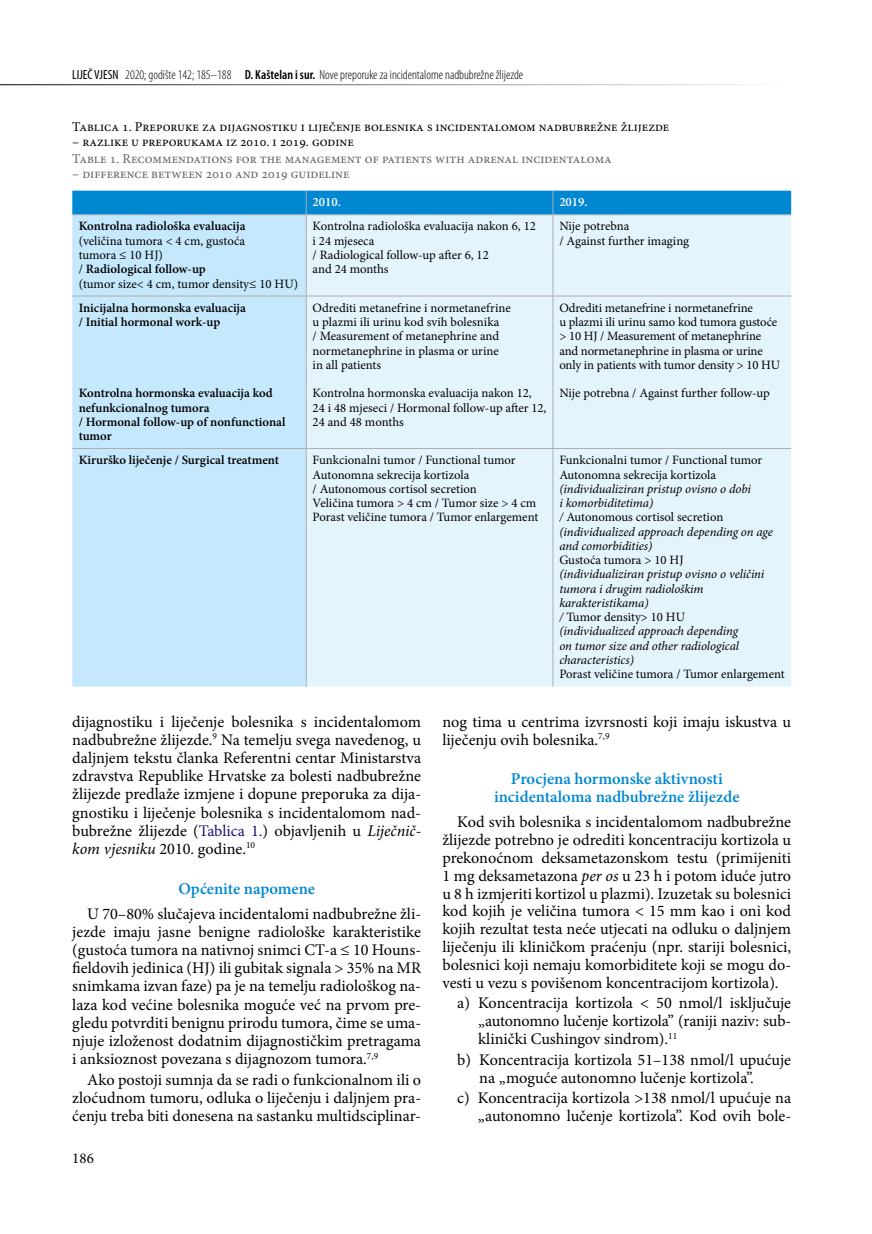
<style>
.page{position:relative;width:872px;height:1234px;background:#fff}
.page>*{position:absolute;margin:0;border:0;box-sizing:border-box;transform-origin:0 0}
.t1{font:600 16.5px/18px "Minion Pro";color:#0087d1;text-align:center}
.t2{font:16.2px/18.1px "Minion Pro";color:#000;text-align:justify}
.t3{font:15px "Minion Pro";color:#000}
.t4{font:13.5px "Minion Pro";color:#000}
.t5{font:13.5px "Minion Pro";color:#646365}
.t6{font:300 condensed 13.2px "Myriad Pro";color:#000}
.t7{font:12.75px/14.2px "Minion Pro";letter-spacing:-.01em;color:#000}
.t8{font:italic 12.75px/14.2px "Minion Pro";letter-spacing:-.01em;color:#000}
.t9{font:600 12.75px/14.2px "Minion Pro";color:#000}
.t10{font:12.75px/14.2px "Minion Pro";letter-spacing:-.04em;color:#000}
.t11{font:600 12.75px "Minion Pro";color:#fff}
.s1{font-weight:400}
.s2{font-weight:600}
.s3{font-style:normal}
.s4{color:#231177}
.s5{font-style:italic}
</style>
<div class="page">
<hr style="left:0;top:84px;width:791px;height:1px;background:#000">
<div style="left:72px;top:215px;width:234px;height:471px;background:#c6e8fc"></div>
<div style="left:307px;top:215px;width:484px;height:471px;background:#e4f4fd"></div>
<div style="left:72px;top:190px;width:719px;height:24px;background:#0087d1"></div>
<hr style="left:72px;top:214px;width:234px;height:1px;background:#adaeb1">
<hr style="left:306px;top:214px;width:247px;height:1px;background:#adaeb1">
<hr style="left:306px;top:215px;width:1px;height:80px;background:#adaeb1">
<hr style="left:553px;top:214px;width:238px;height:1px;background:#adaeb1">
<hr style="left:552px;top:215px;width:1px;height:80px;background:#adaeb1">
<hr style="left:72px;top:295px;width:234px;height:1px;background:#adaeb1">
<hr style="left:306px;top:295px;width:247px;height:1px;background:#adaeb1">
<hr style="left:306px;top:296px;width:1px;height:152px;background:#adaeb1">
<hr style="left:553px;top:295px;width:238px;height:1px;background:#adaeb1">
<hr style="left:552px;top:296px;width:1px;height:152px;background:#adaeb1">
<hr style="left:72px;top:448px;width:234px;height:1px;background:#adaeb1">
<hr style="left:306px;top:448px;width:247px;height:1px;background:#adaeb1">
<hr style="left:306px;top:449px;width:1px;height:237px;background:#adaeb1">
<hr style="left:553px;top:448px;width:238px;height:1px;background:#adaeb1">
<hr style="left:552px;top:449px;width:1px;height:237px;background:#adaeb1">
<p class="t6" style="left:72px;top:67px;width:452px"><span class="s1">LIJEČ VJESN</span> 2020; godište 142; 185–188 <span class="s2">D. Kaštelan i sur.</span> Nove preporuke za incidentalome nadbubrežne žlijezde</p>
<p class="t4" style="left:72px;top:118px;width:598px">Tablica 1. Preporuke za dijagnostiku i liječenje bolesnika s incidentalomom nadbubrežne žlijezde</p>
<p class="t4" style="left:72px;top:133px;width:283px">– razlike u preporukama iz 2010. i 2019. godine</p>
<p class="t5" style="left:72px;top:150px;width:541px">Table 1. Recommendations for the management of patients with adrenal incidentaloma</p>
<p class="t5" style="left:72px;top:165px;width:279px">– difference between 2010 and 2019 guideline</p>
<p class="t11" style="left:313px;top:193px;width:30px">2010.</p>
<p class="t11" style="left:559px;top:193px;width:30px">2019.</p>
<p class="t9" style="left:79px;top:219px;width:168px">Kontrolna radiološka evaluacija</p>
<p class="t7" style="left:79px;top:233px;width:221px">(veličina tumora &lt; 4 cm, gustoća<br>tumora ≤ 10 HJ)<br>/ <span class="s2">Radiological follow-up<br></span>(tumor size&lt; 4 cm, tumor density≤ 10 HU)</p>
<p class="t7" style="left:313px;top:219px;width:225px">Kontrolna radiološka evaluacija nakon 6, 12 i 24 mjeseca<br>/ Radiological follow-up after 6, 12<br>and 24 months</p>
<p class="t7" style="left:559px;top:219px;width:131px">Nije potrebna<br>/ Against further imaging</p>
<p class="t9" style="left:79px;top:300px;width:169px">Inicijalna hormonska evaluacija / Initial hormonal work-up</p>
<p class="t9" style="left:79px;top:386px;width:208px">Kontrolna hormonska evaluacija kod nefunkcionalnog tumora<br>/ Hormonal follow-up of nonfunctional tumor</p>
<p class="t7" style="left:313px;top:300px;width:200px">Odrediti metanefrine i normetanefrine u plazmi ili urinu kod svih bolesnika<br>/ Measurement of metanephrine and normetanephrine in plasma or urine in all patients</p>
<p class="t7" style="left:313px;top:386px;width:235px">Kontrolna hormonska evaluacija nakon 12,<br>24 i 48 mjeseci / Hormonal follow-up after 12,<br>24 and 48 months</p>
<p class="t7" style="left:559px;top:300px;width:222px">Odrediti metanefrine i normetanefrine<br>u plazmi ili urinu samo kod tumora gustoće &gt; 10 HJ / Measurement of metanephrine and normetanephrine in plasma or urine only in patients with tumor density &gt; 10 HU</p>
<p class="t7" style="left:559px;top:386px;width:212px">Nije potrebna / Against further follow-up</p>
<p class="t9" style="left:79px;top:453px;width:202px">Kirurško liječenje / Surgical treatment</p>
<p class="t10" style="left:313px;top:453px;width:227px">Funkcionalni tumor / Functional tumor Autonomna sekrecija kortizola<br>/ Autonomous cortisol secretion<br>Veličina tumora &gt; 4 cm / Tumor size &gt; 4 cm Porast veličine tumora / Tumor enlargement</p>
<p class="t7" style="left:559px;top:453px;width:204px">Funkcionalni tumor / Functional tumor<br>Autonomna sekrecija kortizola</p>
<p class="t8" style="left:559px;top:481px;width:215px">(individualiziran pristup ovisno o dobi<br>i komorbiditetima)<br>/ <span class="s3">Autonomous cortisol secretion </span>(individualized approach depending on age and comorbidities)</p>
<p class="t7" style="left:559px;top:553px;width:126px">Gustoća tumora &gt; 10 HJ</p>
<p class="t8" style="left:559px;top:567px;width:206px">(individualiziran pristup ovisno o veličini tumora i drugim radiološkim karakteristikama)<br>/ <span class="s3">Tumor density&gt; 10 HU<br></span>(individualized approach depending<br>on tumor size and other radiological characteristics)</p>
<p class="t7" style="left:559px;top:667px;width:227px">Porast veličine tumora / Tumor enlargement</p>
<p class="t2" style="left:72px;top:712px;width:350px">dijagnostiku i liječenje bolesnika s incidentalomom nadbubrežne žlijezde.<sup>9</sup> Na temelju svega navedenog, u daljnjem tekstu članka Referentni centar Ministarstva zdravstva Republike Hrvatske za bolesti nadbubrežne žlijezde predlaže izmjene i dopune preporuka za dija&shy;gnostiku i liječenje bolesnika s incidentalomom nad&shy;bubrežne žlijezde (<span class="s4">Tablica 1.</span>) objavljenih u <span class="s5">Liječnič&shy;kom vjesniku</span> 2010. godine.<sup>10</sup></p>
<p class="t1" style="left:178px;top:879px;width:138px">Općenite napomene</p>
<p class="t2" style="left:72px;top:904px;width:350px;text-indent:15px">U 70–80% slučajeva incidentalomi nadbubrežne žli&shy;jezde imaju jasne benigne radiološke karakteristike (gustoća tumora na nativnoj snimci CT-a ≤ 10 Houns&shy;fieldovih jedinica (HJ) ili gubitak signala &gt; 35% na MR snimkama izvan faze) pa je na temelju radiološkog na&shy;laza kod većine bolesnika moguće već na prvom pre&shy;gledu potvrditi benignu prirodu tumora, čime se uma&shy;njuje izloženost dodatnim dijagnostičkim pretragama i anksioznost povezana s dijagnozom tumora.<sup>7,9</sup></p>
<p class="t2" style="left:72px;top:1070px;width:350px;text-indent:15px">Ako postoji sumnja da se radi o funkcionalnom ili o zloćudnom tumoru, odluka o liječenju i daljnjem pra&shy;ćenju treba biti donesena na sastanku multidsciplinar-</p>
<p class="t3" style="left:72px;top:1147px;width:23px">186</p>
<p class="t2" style="left:442px;top:712px;width:350px">nog tima u centrima izvrsnosti koji imaju iskustva u liječenju ovih bolesnika.<sup>7,9</sup></p>
<p class="t1" style="left:494px;top:769px;width:247px">Procjena hormonske aktivnosti incidentaloma nadbubrežne žlijezde</p>
<p class="t2" style="left:442px;top:812px;width:350px;text-indent:15px">Kod svih bolesnika s incidentalomom nadbubrežne žlijezde potrebno je odrediti koncentraciju kortizola u prekonoćnom deksametazonskom testu (primijeniti 1 mg deksametazona <span class="s5">per os</span> u 23 h i potom iduće jutro u 8 h izmjeriti kortizol u plazmi). Izuzetak su bolesnici kod kojih je veličina tumora &lt; 15 mm kao i oni kod kojih rezultat testa neće utjecati na odluku o daljnjem liječenju ili kliničkom praćenju (npr. stariji bolesnici, bolesnici koji nemaju komorbiditete koji se mogu do&shy;vesti u vezu s povišenom koncentracijom kortizola).</p>
<p class="t2" style="left:478px;top:994px;width:314px;text-indent:-21px">a) Koncentracija kortizola &lt; 50 nmol/l isključuje „autonomno lučenje kortizola” (raniji naziv: sub&shy;klinički Cushingov sindrom).<sup>11</sup></p>
<p class="t2" style="left:479px;top:1050px;width:313px;text-indent:-22px">b) Koncentracija kortizola 51–138 nmol/l upućuje na „moguće autonomno lučenje kortizola”.</p>
<p class="t2" style="left:457px;top:1089px;width:335px;text-align:right">c) Koncentracija kortizola &gt;138 nmol/l upućuje na „autonomno lučenje kortizola”. Kod ovih bole-</p>
</div>
